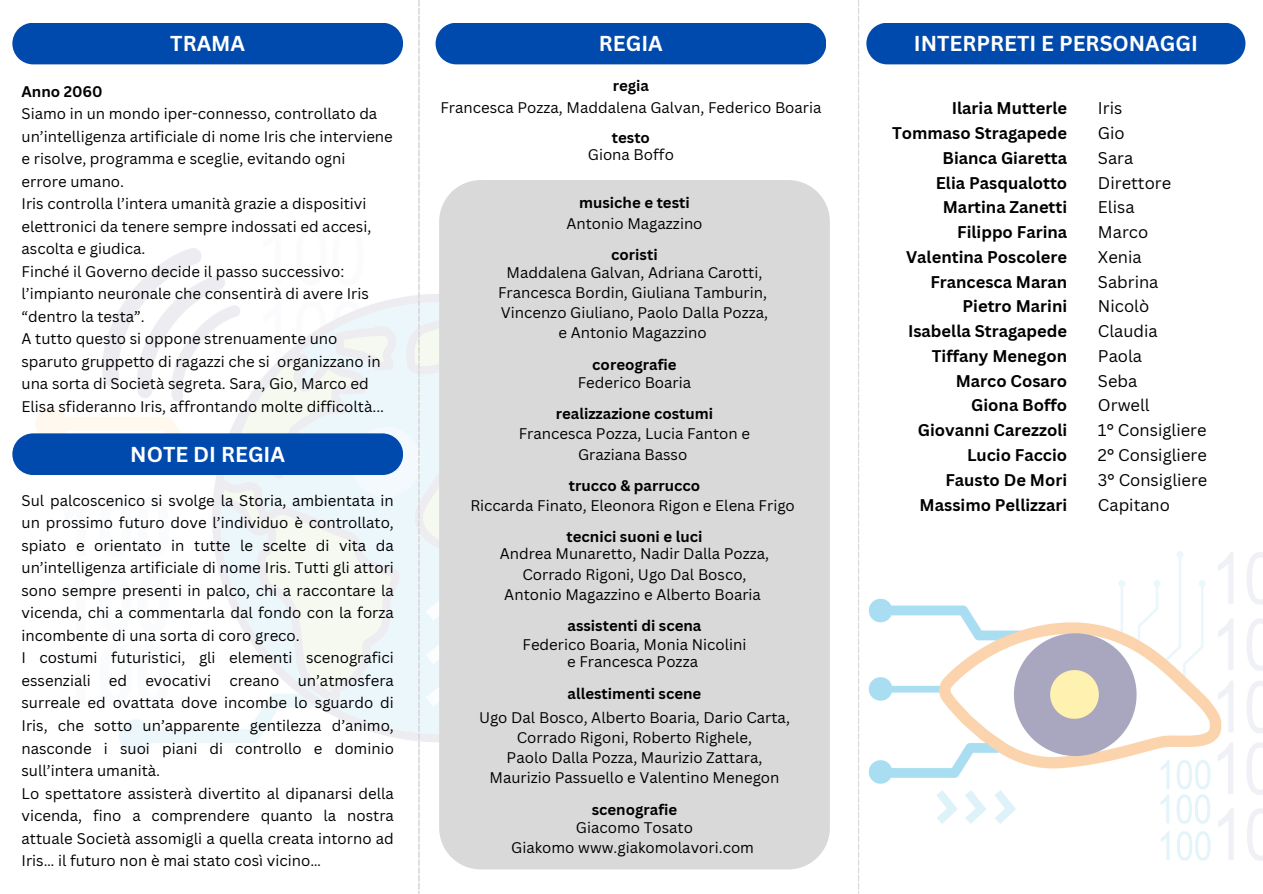
<style>
.page{position:relative;width:1263px;height:894px;background:#fff}
.page>*{position:absolute;margin:0;border:0;box-sizing:border-box;transform-origin:0 0}
.t1{font:700 21px "Canva Sans";color:#fff}
.t2{font:700 16.5px "Canva Sans";color:#000}
.t3{font:16.5px "Canva Sans";color:#000}
.t4{font:15px/22.5px "Canva Sans";color:#000}
.t5{font:700 15px "Canva Sans";color:#000}
</style>
<div class="page">
<img style="left:868px;top:551px;width:395px;height:310px">
<svg style="left:418px;top:0;width:1px;height:893px"></svg>
<svg style="left:858px;top:0;width:1px;height:893px"></svg>
<div style="left:12px;top:23px;width:391px;height:41px;background:#004aad"></div>
<div style="left:436px;top:23px;width:390px;height:41px;background:#004aad"></div>
<div style="left:866px;top:23px;width:379px;height:41px;background:#004aad"></div>
<div style="left:12px;top:433px;width:391px;height:42px;background:#004aad"></div>
<div style="left:439px;top:180px;width:391px;height:689px;background:#d9d9d9"></div>
<p class="t1" style="left:170px;top:28px;width:76px">TRAMA</p>
<p class="t1" style="left:599px;top:28px;width:65px">REGIA</p>
<p class="t1" style="left:914px;top:28px;width:286px">INTERPRETI E PERSONAGGI</p>
<p class="t5" style="left:22px;top:81px;width:83px">Anno 2060</p>
<p class="t4" style="left:22px;top:102px;width:373px">Siamo in un mondo iper-connesso, controllato da un’intelligenza artificiale di nome Iris che interviene e risolve, programma e sceglie, evitando ogni errore umano.</p>
<p class="t4" style="left:22px;top:192px;width:351px">Iris controlla l’intera umanità grazie a dispositivi elettronici da tenere sempre indossati ed accesi, ascolta e giudica.</p>
<p class="t4" style="left:22px;top:260px;width:349px">Finché il Governo decide il passo successivo: l’impianto neuronale che consentirà di avere Iris “dentro la testa”.</p>
<p class="t4" style="left:22px;top:327px;width:364px">A tutto questo si oppone strenuamente uno sparuto gruppetto di ragazzi che si organizzano in una sorta di Società segreta. Sara, Gio, Marco ed Elisa sfideranno Iris, affrontando molte difficoltà...</p>
<p class="t1" style="left:130px;top:439px;width:156px">NOTE DI REGIA</p>
<p class="t4" style="left:22px;top:488px;width:374px;text-align:justify">Sul palcoscenico si svolge la Storia, ambientata in un prossimo futuro dove l’individuo è controllato, spiato e orientato in tutte le scelte di vita da un’intelligenza artificiale di nome Iris. Tutti gli attori sono sempre presenti in palco, chi a raccontare la vicenda, chi a commentarla dal fondo con la forza incombente di una sorta di coro greco.</p>
<p class="t4" style="left:22px;top:646px;width:374px;text-align:justify">I costumi futuristici, gli elementi scenografici essenziali ed evocativi creano un’atmosfera surreale ed ovattata dove incombe lo sguardo di Iris, che sotto un’apparente gentilezza d’animo, nasconde i suoi piani di controllo e dominio sull’intera umanità.</p>
<p class="t4" style="left:22px;top:781px;width:374px;text-align:justify">Lo spettatore assisterà divertito al dipanarsi della vicenda, fino a comprendere quanto la nostra attuale Società assomigli a quella creata intorno ad Iris… il futuro non è mai stato così vicino…</p>
<p class="t5" style="left:613px;top:75px;width:38px">regia</p>
<p class="t4" style="left:440px;top:96px;width:383px">Francesca Pozza, Maddalena Galvan, Federico Boaria</p>
<p class="t5" style="left:612px;top:126px;width:40px">testo</p>
<p class="t4" style="left:588px;top:143px;width:88px">Giona Boffo</p>
<p class="t5" style="left:579px;top:191px;width:112px">musiche e testi</p>
<p class="t4" style="left:566px;top:212px;width:138px">Antonio Magazzino</p>
<p class="t5" style="left:611px;top:244px;width:48px">coristi</p>
<p class="t4" style="left:507px;top:260px;width:257px">Maddalena Galvan, Adriana Carotti,</p>
<p class="t4" style="left:498px;top:281px;width:271px">Francesca Bordin, Giuliana Tamburin,</p>
<p class="t4" style="left:501px;top:301px;width:269px">Vincenzo Giuliano, Paolo Dalla Pozza,</p>
<p class="t4" style="left:558px;top:321px;width:150px">e Antonio Magazzino</p>
<p class="t5" style="left:592px;top:353px;width:86px">coreografie</p>
<p class="t4" style="left:578px;top:371px;width:115px">Federico Boaria</p>
<p class="t5" style="left:556px;top:403px;width:159px">realizzazione costumi</p>
<p class="t4" style="left:519px;top:422px;width:233px">Francesca Pozza, Lucia Fanton e</p>
<p class="t4" style="left:578px;top:442px;width:111px">Graziana Basso</p>
<p class="t5" style="left:569px;top:474px;width:133px">trucco &amp; parrucco</p>
<p class="t4" style="left:470px;top:493px;width:326px">Riccarda Finato, Eleonora Rigon e Elena Frigo</p>
<p class="t5" style="left:567px;top:526px;width:137px">tecnici suoni e luci</p>
<p class="t4" style="left:500px;top:542px;width:271px">Andrea Munaretto, Nadir Dalla Pozza,</p>
<p class="t4" style="left:522px;top:562px;width:226px">Corrado Rigoni, Ugo Dal Bosco,</p>
<p class="t4" style="left:504px;top:582px;width:258px">Antonio Magazzino e Alberto Boaria</p>
<p class="t5" style="left:567px;top:615px;width:135px">assistenti di scena</p>
<p class="t4" style="left:523px;top:632px;width:225px">Federico Boaria, Monia Nicolini</p>
<p class="t4" style="left:567px;top:649px;width:132px">e Francesca Pozza</p>
<p class="t5" style="left:568px;top:682px;width:135px">allestimenti scene</p>
<p class="t4" style="left:479px;top:705px;width:312px">Ugo Dal Bosco, Alberto Boaria, Dario Carta,</p>
<p class="t4" style="left:517px;top:725px;width:237px">Corrado Rigoni, Roberto Righele,</p>
<p class="t4" style="left:507px;top:745px;width:257px">Paolo Dalla Pozza, Maurizio Zattara,</p>
<p class="t4" style="left:489px;top:766px;width:292px">Maurizio Passuello e Valentino Menegon</p>
<p class="t5" style="left:592px;top:798px;width:87px">scenografie</p>
<p class="t4" style="left:576px;top:815px;width:119px">Giacomo Tosato</p>
<p class="t4" style="left:511px;top:835px;width:244px">Giakomo www.giakomolavori.com</p>
<p class="t2" style="left:952px;top:97px;width:117px">Ilaria Mutterle</p>
<p class="t2" style="left:892px;top:121px;width:177px">Tommaso Stragapede</p>
<p class="t2" style="left:942px;top:146px;width:126px">Bianca Giaretta</p>
<p class="t2" style="left:936px;top:171px;width:133px">Elia Pasqualotto</p>
<p class="t2" style="left:943px;top:196px;width:126px">Martina Zanetti</p>
<p class="t2" style="left:957px;top:220px;width:112px">Filippo Farina</p>
<p class="t2" style="left:906px;top:245px;width:163px">Valentina Poscolere</p>
<p class="t2" style="left:930px;top:270px;width:138px">Francesca Maran</p>
<p class="t2" style="left:962px;top:295px;width:106px">Pietro Marini</p>
<p class="t2" style="left:908px;top:319px;width:161px">Isabella Stragapede</p>
<p class="t2" style="left:932px;top:344px;width:137px">Tiffany Menegon</p>
<p class="t2" style="left:956px;top:369px;width:113px">Marco Cosaro</p>
<p class="t2" style="left:971px;top:394px;width:97px">Giona Boffo</p>
<p class="t2" style="left:918px;top:418px;width:151px">Giovanni Carezzoli</p>
<p class="t2" style="left:967px;top:443px;width:102px">Lucio Faccio</p>
<p class="t2" style="left:945px;top:468px;width:123px">Fausto De Mori</p>
<p class="t2" style="left:920px;top:492px;width:149px">Massimo Pellizzari</p>
<p class="t3" style="left:1098px;top:97px;width:26px">Iris</p>
<p class="t3" style="left:1098px;top:121px;width:28px">Gio</p>
<p class="t3" style="left:1098px;top:146px;width:37px">Sara</p>
<p class="t3" style="left:1098px;top:171px;width:75px">Direttore</p>
<p class="t3" style="left:1098px;top:196px;width:38px">Elisa</p>
<p class="t3" style="left:1098px;top:220px;width:52px">Marco</p>
<p class="t3" style="left:1098px;top:245px;width:45px">Xenia</p>
<p class="t3" style="left:1098px;top:270px;width:62px">Sabrina</p>
<p class="t3" style="left:1098px;top:295px;width:53px">Nicolò</p>
<p class="t3" style="left:1098px;top:319px;width:61px">Claudia</p>
<p class="t3" style="left:1098px;top:344px;width:46px">Paola</p>
<p class="t3" style="left:1098px;top:369px;width:41px">Seba</p>
<p class="t3" style="left:1098px;top:394px;width:53px">Orwell</p>
<p class="t3" style="left:1098px;top:418px;width:110px">1° Consigliere</p>
<p class="t3" style="left:1098px;top:443px;width:110px">2° Consigliere</p>
<p class="t3" style="left:1098px;top:468px;width:111px">3° Consigliere</p>
<p class="t3" style="left:1098px;top:492px;width:74px">Capitano</p>
</div>
